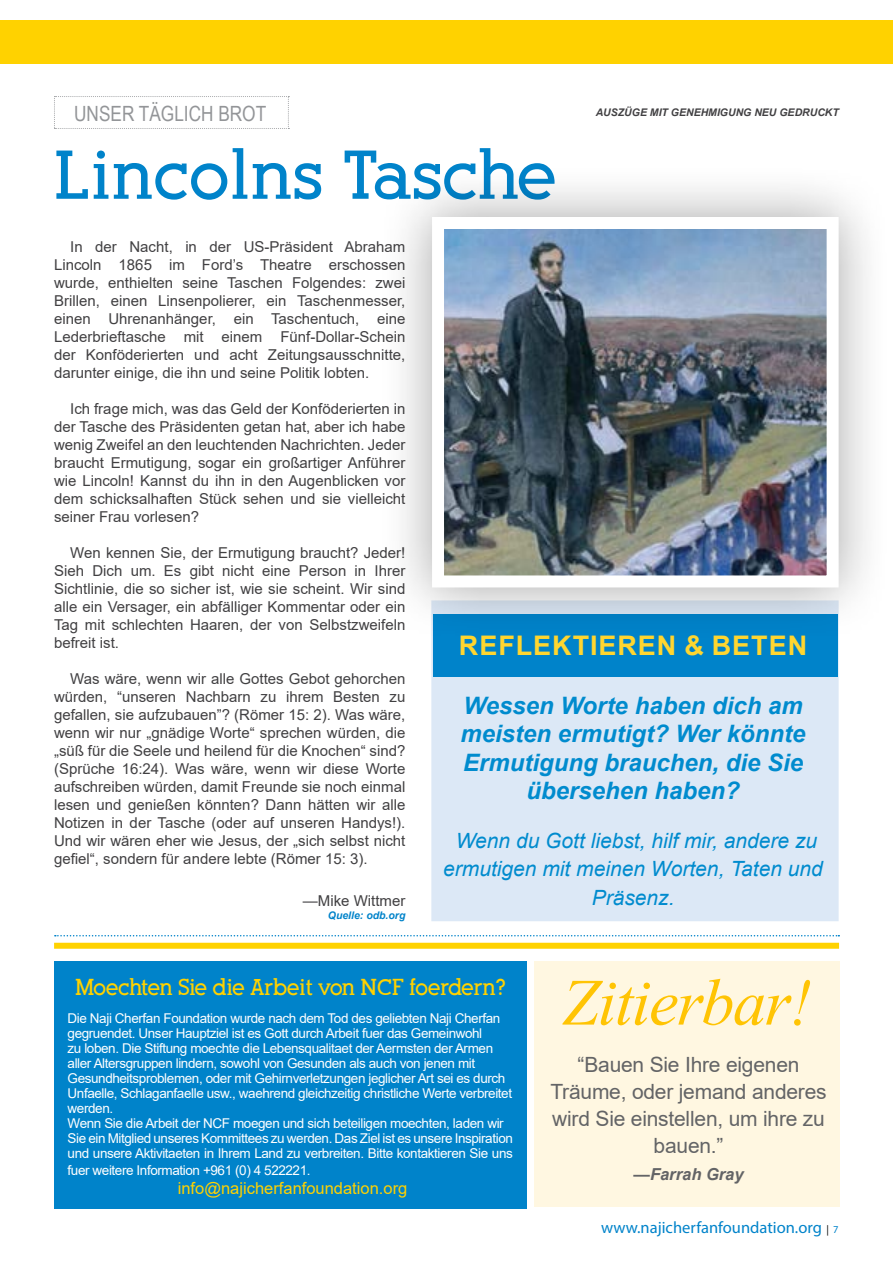
<style>
.page{position:relative;width:893px;height:1263px;background:#fff}
.page>*{position:absolute;margin:0;border:0;box-sizing:border-box;transform-origin:0 0}
.t1{font:700 67.5px "Alexandria FLF";color:#0083ca}
.t2{font:italic 66px "Times New Roman";letter-spacing:-.02em;color:#ffcb05}
.t3{font:700 27px "Arial";letter-spacing:.035em;color:#ffd630}
.t4{font:italic 700 24px/28.5px "Arial";color:#008bce;text-align:center}
.t5{font:700 22.5px "Alexandria FLF";letter-spacing:-.01em;color:#ffd200;scale:.95 1}
.t6{font:21px/27px "Arial";letter-spacing:-.01em;color:#636466;text-align:center}
.t7{font:italic 21px/28.5px "Arial";color:#008bce;text-align:center}
.t8{font:21px "Arial Narrow";color:#939598}
.t9{font:16.5px "Myriad Pro";color:#0083ca}
.t10{font:16.5px "Arial";color:#ffd200}
.t11{font:italic 700 16.5px "Arial";color:#636466}
.t12{font:15px/18px "Arial";color:#414042;text-align:justify}
.t13{font:13.5px/15px "Arial";letter-spacing:-.03em;color:#fff}
.t14{font:italic 700 10.5px "Arial";color:#414042}
.t15{font:italic 700 10.5px "Arial";color:#0083ca}
.s1{font-size:10.5px;color:#000}
.s2{font-size:10.5px}
</style>
<div class="page">
<div style="left:0;top:21px;width:893px;height:43px;background:#ffd200"></div>
<div style="left:431px;top:600px;width:408px;height:321px;background:#dce8f6;border:2px solid #dce8f6"></div>
<svg style="left:54px;top:96px;width:235px;height:33px"></svg>
<div style="left:54px;top:943px;width:785px;height:6px;background:#ffd200"></div>
<svg style="left:55px;top:935px;width:784px;height:1px"></svg>
<div style="left:534px;top:961px;width:305px;height:246px;background:#fff7e1"></div>
<div style="left:433px;top:614px;width:405px;height:62px;background:#0083ca"></div>
<div style="left:378px;top:163px;width:514px;height:478px;background:#000;opacity:.35"></div>
<img style="left:445px;top:230px;width:381px;height:344px">
<div style="left:432px;top:217px;width:407px;height:370px;border:12px solid #fff"></div>
<div style="left:54px;top:961px;width:472px;height:247px;background:#0083ca"></div>
<h3 class="t8" style="left:74px;top:98px;width:38px">UNSER</h3>
<h3 class="t8" style="left:139px;top:98px;width:11px">TÄGLI</h3>
<h3 class="t8" style="left:189px;top:98px;width:78px">CH BROT</h3>
<h1 class="t1" style="left:54px;top:139px;width:503px">Lincolns Tasche</h1>
<p class="t14" style="left:596px;top:105px;width:245px">AUSZÜGE MIT GENEHMIGUNG NEU GEDRUCKT</p>
<p class="t12" style="left:54px;top:237px;width:353px;text-indent:16px">In der Nacht, in der US-Präsident Abraham Lincoln 1865 im Ford’s Theatre erschossen wurde, enthielten seine Taschen Folgendes: zwei Brillen, einen Linsenpolierer, ein Taschenmesser, einen Uhrenanhänger, ein Taschentuch, eine Lederbrieftasche mit einem Fünf-Dollar-Schein der Konföderierten und acht Zeitungsausschnitte, darunter einige, die ihn und seine Politik lobten.</p>
<p class="t12" style="left:54px;top:399px;width:353px;text-indent:16px">Ich frage mich, was das Geld der Konföderierten in der Tasche des Präsidenten getan hat, aber ich habe wenig Zweifel an den leuchtenden Nachrichten. Jeder braucht Ermutigung, sogar ein großartiger Anführer wie Lincoln! Kannst du ihn in den Augenblicken vor dem schicksalhaften Stück sehen und sie vielleicht seiner Frau vorlesen?</p>
<p class="t12" style="left:54px;top:543px;width:353px;text-indent:16px">Wen kennen Sie, der Ermutigung braucht? Jeder!<br>Sieh Dich um. Es gibt nicht eine Person in Ihrer Sichtlinie, die so sicher ist, wie sie scheint. Wir sind alle ein Versager, ein abfälliger Kommentar oder ein Tag mit schlechten Haaren, der von Selbstzweifeln befreit ist.</p>
<p class="t12" style="left:54px;top:669px;width:353px;text-indent:16px">Was wäre, wenn wir alle Gottes Gebot gehorchen würden, “unseren Nachbarn zu ihrem Besten zu gefallen, sie aufzubauen”? (Römer 15: 2). Was wäre, wenn wir nur „gnädige Worte“ sprechen würden, die „süß für die Seele und heilend für die Knochen“ sind? (Sprüche 16:24). Was wäre, wenn wir diese Worte aufschreiben würden, damit Freunde sie noch einmal lesen und genießen könnten? Dann hätten wir alle Notizen in der Tasche (oder auf unseren Handys!).<br>Und wir wären eher wie Jesus, der „sich selbst nicht gefiel“, sondern für andere lebte (Römer 15: 3).</p>
<p class="t12" style="left:303px;top:891px;width:104px">—Mike Wittmer</p>
<p class="t15" style="left:328px;top:908px;width:79px">Quelle: odb.org</p>
<h3 class="t3" style="left:459px;top:626px;width:350px">REFLEKTIEREN &amp; BETEN</h3>
<h3 class="t4" style="left:461px;top:691px;width:346px">Wessen Worte haben dich am meisten ermutigt? Wer könnte<br>Ermutigung brauchen, die Sie übersehen haben?</h3>
<h3 class="t7" style="left:443px;top:826px;width:381px">Wenn du Gott liebst, hilf mir, andere zu ermutigen mit meinen Worten, Taten und<br>Präsenz.</h3>
<h3 class="t5" style="left:75px;top:975px;width:454px">Moechten Sie die Arbeit von NCF foerdern?</h3>
<p class="t13" style="left:68px;top:1011px;width:447px">Die Naji Cherfan Foundation wurde nach dem Tod des geliebten Naji Cherfan gegruendet. Unser Hauptziel ist es Gott durch Arbeit fuer das Gemeinwohl<br>zu loben. Die Stiftung moechte die Lebensqualitaet der Aermsten der Armen aller Altersgruppen lindern, sowohl von Gesunden als auch von jenen mit Gesundheitsproblemen, oder mit Gehirnverletzungen jeglicher Art sei es durch Unfaelle, Schlaganfaelle usw., waehrend gleichzeitig christliche Werte verbreitet werden.<br>Wenn Sie die Arbeit der NCF moegen und sich beteiligen moechten, laden wir Sie ein Mitglied unseres Kommittees zu werden. Das Ziel ist es unsere Inspiration und unsere Aktivitaeten in Ihrem Land zu verbreiten. Bitte kontaktieren Sie uns</p>
<p class="t13" style="left:68px;top:1162px;width:244px">fuer weitere Information +961 (0) 4 522221.</p>
<p class="t10" style="left:178px;top:1177px;width:231px">info@najicherfanfoundation.org</p>
<h2 class="t2" style="left:563px;top:957px;width:250px">Zitierbar!</h2>
<h3 class="t6" style="left:550px;top:1051px;width:278px">“Bauen Sie Ihre eigenen<br>Träume, oder jemand anderes wird Sie einstellen, um ihre zu bauen.”</h3>
<p class="t11" style="left:634px;top:1163px;width:112px">—Farrah Gray</p>
<p class="t9" style="left:601px;top:1218px;width:239px">www.najicherfanfoundation.org <span class="s1">|</span> <span class="s2">7</span></p>
</div>
